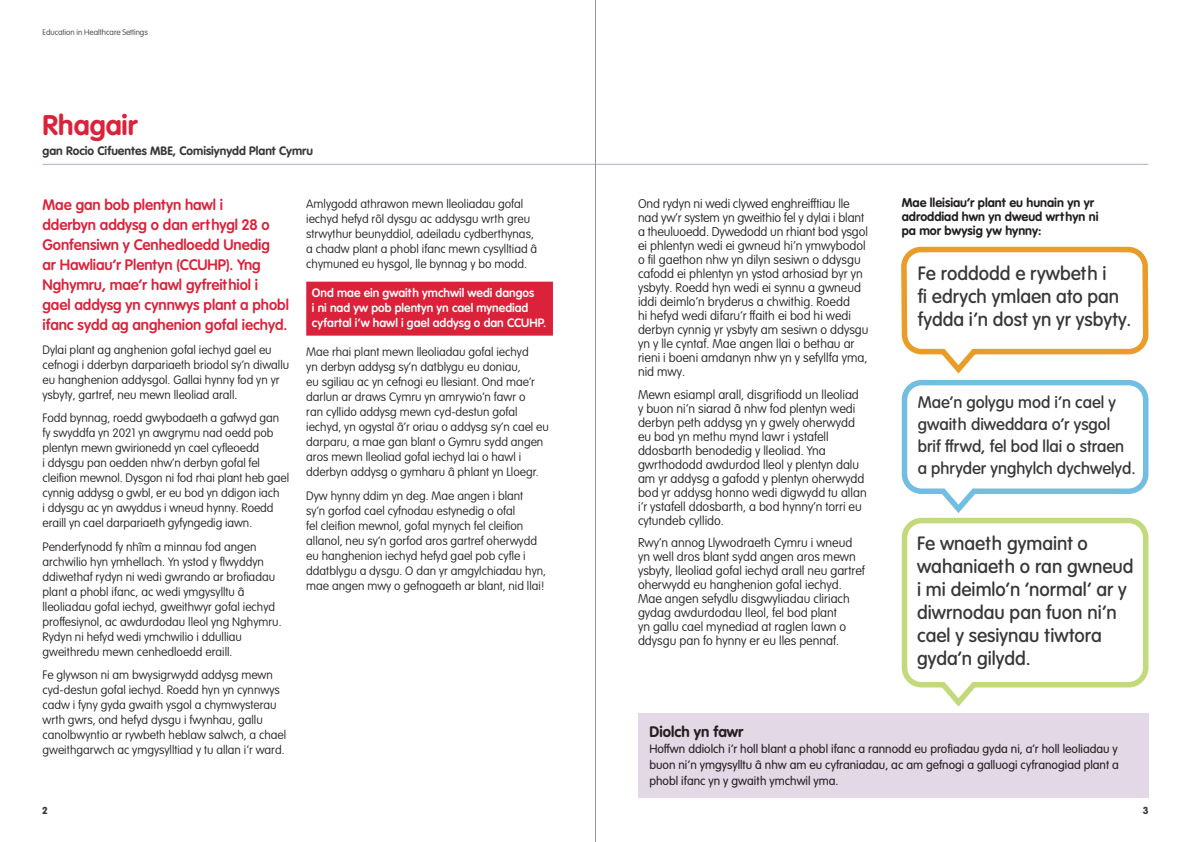
<style>
.page{position:relative;width:1191px;height:842px;background:#fff}
.page>*{position:absolute;margin:0;border:0;box-sizing:border-box;transform-origin:0 0}
.t1{font:700 28px "VAG Rounded Next";color:#da223a}
.t2{font:500 19px/23px "VAG Rounded Next";color:#383839}
.t3{font:500 16.5px/22px "VAG Rounded Next";color:#383839}
.t4{font:600 15px/20px "VAG Rounded Next";letter-spacing:-.005em;color:#da223a}
.t5{font:700 15px "VAG Rounded Next";color:#231f20}
.t6{font:300 12.5px/14px "VAG Rounded Next";color:#231f20}
.t7{font:700 12.5px/14px "VAG Rounded Next";color:#231f20}
.t8{font:300 12px/15px "VAG Rounded Next";color:#231f20}
.t9{font:12px/16px "VAG Rounded Next";color:#231f20;text-align:justify}
.t10{font:600 12px/15px "VAG Rounded Next";color:#fff}
.t11{font:700 12px "VAG Rounded Next";color:#383839}
.t12{font:800 10px "VAG Rounded Next";color:#383839}
.t13{font:300 8px "VAG Rounded Next";letter-spacing:-.005em;color:#383839}
</style>
<div class="page">
<hr style="left:43px;top:164px;width:1105px;height:1px;background:#bea7c4">
<div style="left:306px;top:282px;width:247px;height:54px;background:#da223a"></div>
<div style="left:638px;top:713px;width:510px;height:85px;background:#e3d9e6"></div>
<hr style="left:595px;top:0;width:1px;height:842px;background:#939598">
<svg style="left:901px;top:246px;width:248px;height:267px"></svg>
<svg style="left:901px;top:517px;width:248px;height:190px"></svg>
<p class="t13" style="left:43px;top:27px;width:107px">Education in Healthcare Settings</p>
<p class="t1" style="left:43px;top:107px;width:97px">Rhagair</p>
<p class="t11" style="left:43px;top:143px;width:272px">gan Rocio Cifuentes MBE, Comisiynydd Plant Cymru</p>
<p class="t4" style="left:43px;top:195px;width:248px">Mae gan bob plentyn hawl i<br>dderbyn addysg o dan erthygl 28 o Gonfensiwn y Cenhedloedd Unedig<br>ar Hawliau’r Plentyn (CCUHP). Yng Nghymru, mae’r hawl gyfreithiol i gael addysg yn cynnwys plant a phobl ifanc sydd ag anghenion gofal iechyd.</p>
<p class="t8" style="left:43px;top:342px;width:248px">Dylai plant ag anghenion gofal iechyd gael eu cefnogi i dderbyn darpariaeth briodol sy’n diwallu eu hanghenion addysgol. Gallai hynny fod yn yr ysbyty, gartref, neu mewn lleoliad arall.</p>
<p class="t8" style="left:43px;top:411px;width:248px">Fodd bynnag, roedd gwybodaeth a gafwyd gan fy swyddfa yn 2021 yn awgrymu nad oedd pob plentyn mewn gwirionedd yn cael cyfleoedd<br>i ddysgu pan oedden nhw’n derbyn gofal fel cleifion mewnol. Dysgon ni fod rhai plant heb gael cynnig addysg o gwbl, er eu bod yn ddigon iach<br>i ddysgu ac yn awyddus i wneud hynny. Roedd eraill yn cael darpariaeth gyfyngedig iawn.</p>
<p class="t8" style="left:43px;top:539px;width:240px">Penderfynodd fy nhîm a minnau fod angen archwilio hyn ymhellach. Yn ystod y flwyddyn ddiwethaf rydyn ni wedi gwrando ar brofiadau plant a phobl ifanc, ac wedi ymgysylltu â lleoliadau gofal iechyd, gweithwyr gofal iechyd proffesiynol, ac awdurdodau lleol yng Nghymru.<br>Rydyn ni hefyd wedi ymchwilio i ddulliau gweithredu mewn cenhedloedd eraill.</p>
<p class="t8" style="left:43px;top:668px;width:245px">Fe glywson ni am bwysigrwydd addysg mewn cyd-destun gofal iechyd. Roedd hyn yn cynnwys cadw i fyny gyda gwaith ysgol a chymwysterau wrth gwrs, ond hefyd dysgu i fwynhau, gallu canolbwyntio ar rywbeth heblaw salwch, a chael gweithgarwch ac ymgysylltiad y tu allan i’r ward.</p>
<p class="t8" style="left:306px;top:196px;width:232px">Amlygodd athrawon mewn lleoliadau gofal iechyd hefyd rôl dysgu ac addysgu wrth greu strwythur beunyddiol, adeiladu cydberthynas, a chadw plant a phobl ifanc mewn cysylltiad â chymuned eu hysgol, lle bynnag y bo modd.</p>
<p class="t10" style="left:312px;top:285px;width:236px">Ond mae ein gwaith ymchwil wedi dangos<br>i ni nad yw pob plentyn yn cael mynediad cyfartal i’w hawl i gael addysg o dan CCUHP.</p>
<p class="t8" style="left:306px;top:345px;width:244px">Mae rhai plant mewn lleoliadau gofal iechyd<br>yn derbyn addysg sy’n datblygu eu doniau,<br>eu sgiliau ac yn cefnogi eu llesiant. Ond mae’r darlun ar draws Cymru yn amrywio’n fawr o<br>ran cyllido addysg mewn cyd-destun gofal iechyd, yn ogystal â’r oriau o addysg sy’n cael eu darparu, a mae gan blant o Gymru sydd angen aros mewn lleoliad gofal iechyd lai o hawl i dderbyn addysg o gymharu â phlant yn Lloegr.</p>
<p class="t8" style="left:306px;top:488px;width:241px">Dyw hynny ddim yn deg. Mae angen i blant<br>sy’n gorfod cael cyfnodau estynedig o ofal<br>fel cleifion mewnol, gofal mynych fel cleifion allanol, neu sy’n gorfod aros gartref oherwydd eu hanghenion iechyd hefyd gael pob cyfle i ddatblygu a dysgu. O dan yr amgylchiadau hyn, mae angen mwy o gefnogaeth ar blant, nid llai!</p>
<p class="t6" style="left:638px;top:197px;width:232px">Ond rydyn ni wedi clywed enghreifftiau lle nad yw’r system yn gweithio fel y dylai i blant a theuluoedd. Dywedodd un rhiant bod ysgol ei phlentyn wedi ei gwneud hi’n ymwybodol o fil gaethon nhw yn dilyn sesiwn o ddysgu cafodd ei phlentyn yn ystod arhosiad byr yn ysbyty. Roedd hyn wedi ei synnu a gwneud iddi deimlo’n bryderus a chwithig. Roedd<br>hi hefyd wedi difaru’r ffaith ei bod hi wedi derbyn cynnig yr ysbyty am sesiwn o ddysgu yn y lle cyntaf. Mae angen llai o bethau ar rieni i boeni amdanyn nhw yn y sefyllfa yma, nid mwy.</p>
<p class="t6" style="left:638px;top:388px;width:230px">Mewn esiampl arall, disgrifiodd un lleoliad y buon ni’n siarad â nhw fod plentyn wedi derbyn peth addysg yn y gwely oherwydd eu bod yn methu mynd lawr i ystafell ddosbarth benodedig y lleoliad. Yna gwrthododd awdurdod lleol y plentyn dalu am yr addysg a gafodd y plentyn oherwydd bod yr addysg honno wedi digwydd tu allan i’r ystafell ddosbarth, a bod hynny’n torri eu cytundeb cyllido.</p>
<p class="t6" style="left:638px;top:536px;width:228px">Rwy’n annog Llywodraeth Cymru i wneud yn well dros blant sydd angen aros mewn ysbyty, lleoliad gofal iechyd arall neu gartref oherwydd eu hanghenion gofal iechyd.<br>Mae angen sefydlu disgwyliadau cliriach gydag awdurdodau lleol, fel bod plant<br>yn gallu cael mynediad at raglen lawn o ddysgu pan fo hynny er eu lles pennaf.</p>
<p class="t7" style="left:901px;top:196px;width:198px">Mae lleisiau’r plant eu hunain yn yr adroddiad hwn yn dweud wrthyn ni pa mor bwysig yw hynny:</p>
<p class="t2" style="left:917px;top:263px;width:215px">Fe roddodd e rywbeth i<br>fi edrych ymlaen ato pan fydda i’n dost yn yr ysbyty.</p>
<p class="t3" style="left:917px;top:391px;width:219px">Mae’n golygu mod i’n cael y gwaith diweddara o’r ysgol brif ffrwd, fel bod llai o straen a phryder ynghylch dychwelyd.</p>
<p class="t2" style="left:917px;top:533px;width:218px">Fe wnaeth gymaint o wahaniaeth o ran gwneud i mi deimlo’n ‘normal’ ar y diwrnodau pan fuon ni’n cael y sesiynau tiwtora gyda’n gilydd.</p>
<p class="t5" style="left:649px;top:721px;width:96px">Diolch yn fawr</p>
<p class="t9" style="left:649px;top:741px;width:471px">Hoffwn ddiolch i’r holl blant a phobl ifanc a rannodd eu profiadau gyda ni, a’r holl leoliadau y buon ni’n ymgysylltu â nhw am eu cyfraniadau, ac am gefnogi a galluogi cyfranogiad plant a phobl ifanc yn y gwaith ymchwil yma.</p>
<p class="t12" style="left:43px;top:803px;width:7px">2</p>
<p class="t12" style="left:1143px;top:803px;width:7px">3</p>
</div>
